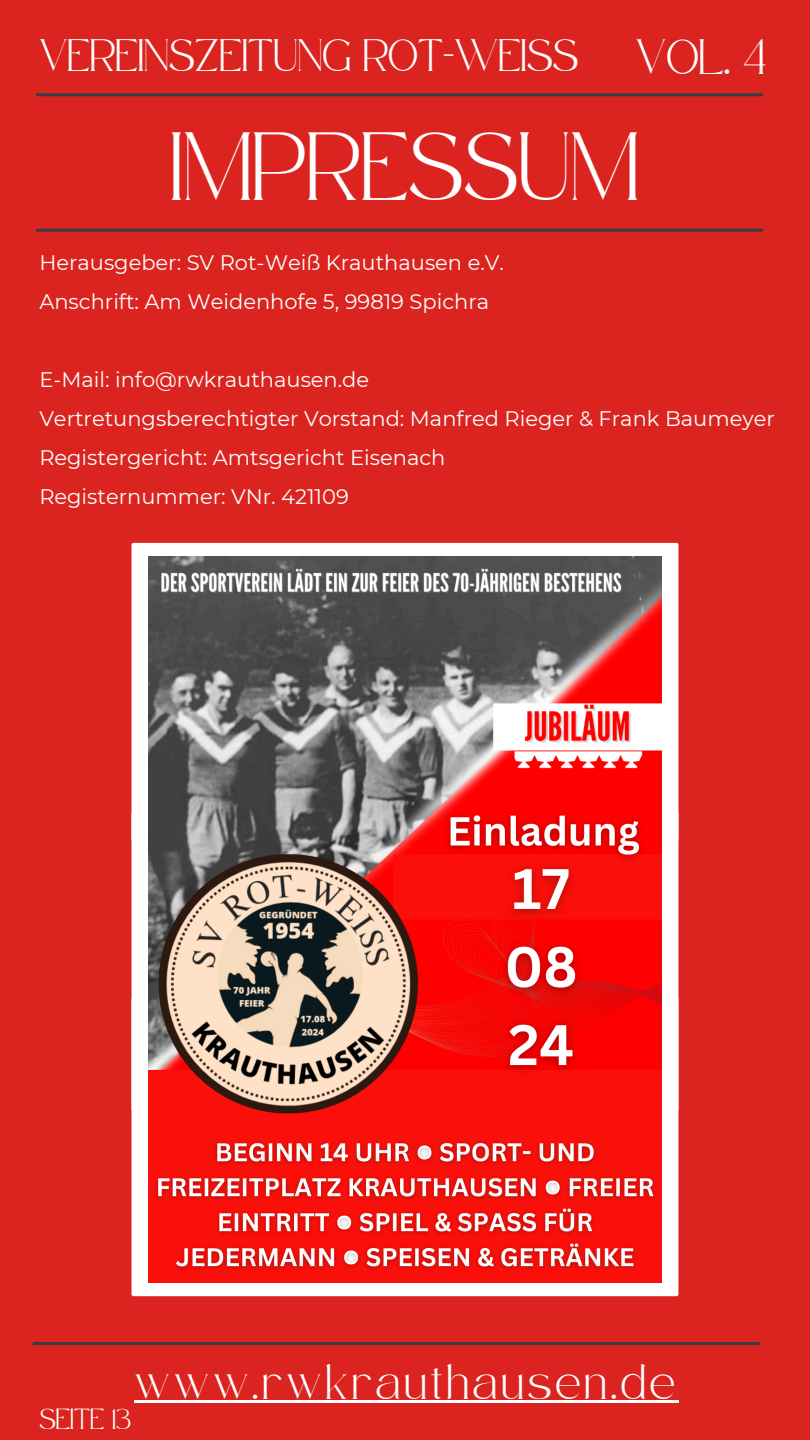
<style>
.page{position:relative;width:810px;height:1440px;background:#db241f}
.page>*{position:absolute;margin:0;border:0;box-sizing:border-box;transform-origin:0 0}
.t1{font:47.2px "Safira March";color:#fff}
.t2{font:24.2px "Safira March";color:#fff}
.t3{font:23px "Safira March";letter-spacing:.175em;color:#fff}
.t4{font:22.2px "Safira March";color:#fff}
.t5{font:21px/39px "Montserrat";color:#fff}
.t6{font:14.2px "Safira March";color:#fff}
</style>
<div class="page">
<hr style="left:36px;top:93px;width:727px;height:3px;background:#363d46">
<hr style="left:36px;top:229px;width:727px;height:3px;background:#363d46">
<hr style="left:33px;top:1342px;width:727px;height:3px;background:#363d46">
<div style="left:132px;top:543px;width:546px;height:269px;background:#fff"></div>
<div style="left:132px;top:812px;width:546px;height:185px;background:#fff"></div>
<div style="left:132px;top:997px;width:546px;height:299px;background:#fff"></div>
<img style="left:148px;top:556px;width:513px;height:726px">
<hr style="left:135px;top:1400px;width:544px;height:2px;background:#fff">
<p class="t4" style="left:39px;top:51px;width:541px">VEREINSZEITUNG ROT-WEISS</p>
<h1 class="t2" style="left:636px;top:52px;width:132px">VOL. 4</h1>
<p class="t1" style="left:170px;top:156px;width:471px">IMPRESSUM</p>
<h4 class="t5" style="left:39px;top:243px;width:466px">Herausgeber: SV Rot-Weiß Krauthausen e.V.<br>Anschrift: Am Weidenhofe 5, 99819 Spichra</h4>
<h4 class="t5" style="left:39px;top:360px;width:737px">E-Mail: info@rwkrauthausen.de<br>Vertretungsberechtigter Vorstand: Manfred Rieger &amp; Frank Baumeyer Registergericht: Amtsgericht Eisenach<br>Registernummer: VNr. 421109</h4>
<p class="t3" style="left:135px;top:1377px;width:542px">www.rwkrauthausen.de</p>
<p class="t6" style="left:39px;top:1416px;width:93px">SEITE 13</p>
</div>
